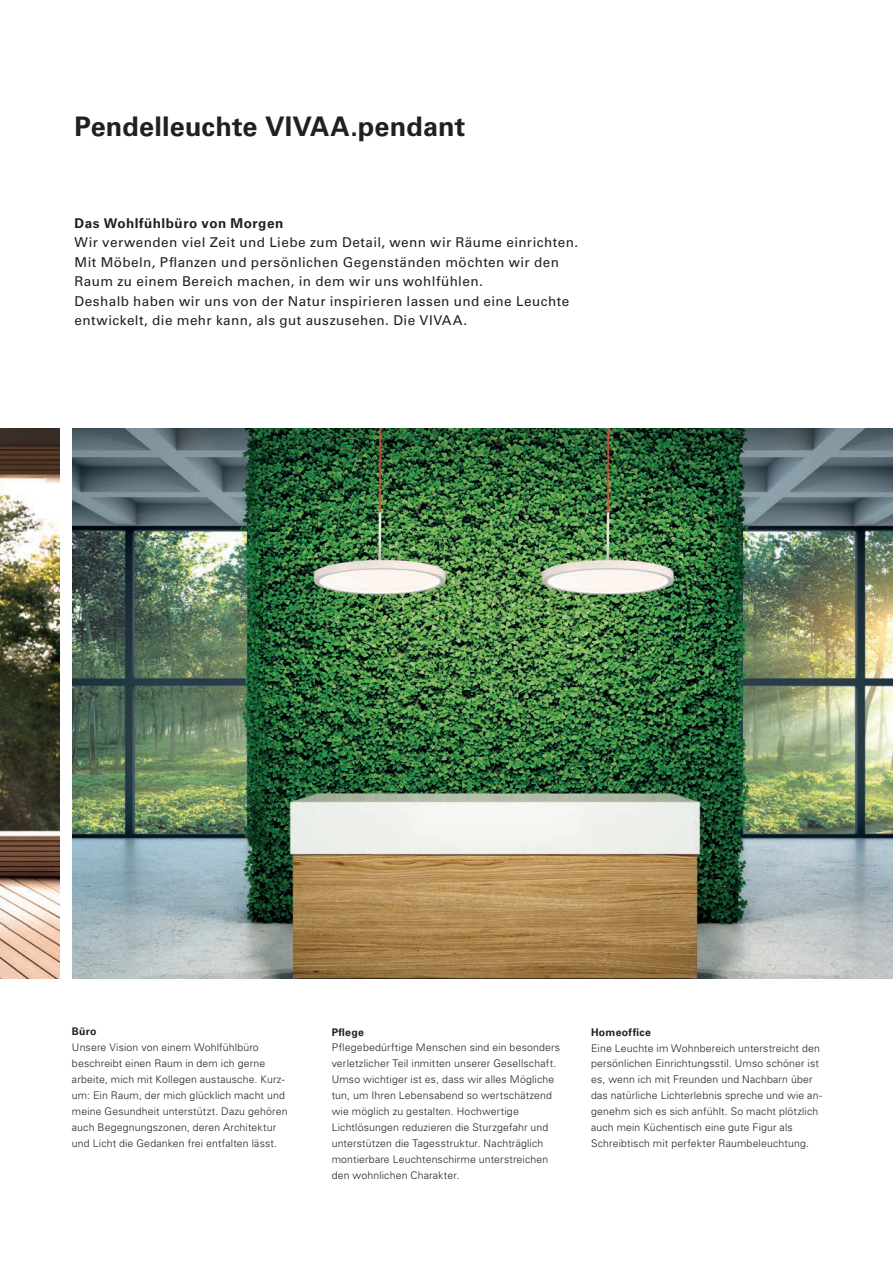
<style>
.page{position:relative;width:893px;height:1263px;background:#fff}
.page>*{position:absolute;margin:0;border:0;box-sizing:border-box;transform-origin:0 0}
.Headline_18pt{font:700 27px "Univers LT Pro 65";letter-spacing:.005em;color:#231f20}
.DE_Copy_9_13_bold{font:13.5px/19.5px "Univers LT Pro 55 Roman";letter-spacing:.035em;color:#231f20}
.DE_Copy_9_13_bold-2{font:700 13.5px "Univers LT Pro 65";letter-spacing:.035em;color:#231f20}
.Einstieg_Grafik_Blau{font:300 10.5px/15.9px "Univers LT Pro 45";letter-spacing:.015em;color:#231f20}
.Einstieg_Grafik_Blau-2{font:700 10.5px "Univers LT Pro 65";letter-spacing:.03em;color:#231f20}
</style>
<div class="page">
<img style="left:0;top:428px;width:60px;height:550px">
<img style="left:72px;top:428px;width:821px;height:550px">
<p class="Headline_18pt" style="left:75px;top:110px;width:392px">Pendelleuchte VIVAA.pendant</p>
<p class="DE_Copy_9_13_bold-2" style="left:75px;top:215px;width:210px">Das Wohlfühlbüro von Morgen</p>
<p class="DE_Copy_9_13_bold" style="left:75px;top:233px;width:505px">Wir verwenden viel Zeit und Liebe zum Detail, wenn wir Räume einrichten.<br>Mit Möbeln, Pflanzen und persönlichen Gegenständen möchten wir den<br>Raum zu einem Bereich machen, in dem wir uns wohlfühlen.</p>
<p class="DE_Copy_9_13_bold" style="left:75px;top:291px;width:496px">Deshalb haben wir uns von der Natur inspirieren lassen und eine Leuchte entwickelt, die mehr kann, als gut auszusehen. Die VIVAA.</p>
<p class="Einstieg_Grafik_Blau-2" style="left:72px;top:1025px;width:26px">Büro</p>
<p class="Einstieg_Grafik_Blau" style="left:72px;top:1040px;width:217px">Unsere Vision von einem Wohlfühlbüro beschreibt einen Raum in dem ich gerne arbeite, mich mit Kollegen austausche. Kurz&shy;um: Ein Raum, der mich glücklich macht und meine Gesundheit unterstützt. Dazu gehören auch Begegnungszonen, deren Architektur und Licht die Gedanken frei entfalten lässt.</p>
<p class="Einstieg_Grafik_Blau-2" style="left:332px;top:1025px;width:34px">Pflege</p>
<p class="Einstieg_Grafik_Blau" style="left:332px;top:1040px;width:230px">Pflegebedürftige Menschen sind ein besonders verletzlicher Teil inmitten unserer Gesellschaft.<br>Umso wichtiger ist es, dass wir alles Mögliche tun, um Ihren Lebensabend so wertschätzend wie möglich zu gestalten. Hochwertige Lichtlösungen reduzieren die Sturzgefahr und unterstützen die Tagesstruktur. Nachträglich montierbare Leuchtenschirme unterstreichen den wohnlichen Charakter.</p>
<p class="Einstieg_Grafik_Blau-2" style="left:591px;top:1025px;width:61px">Homeoffice</p>
<p class="Einstieg_Grafik_Blau" style="left:591px;top:1040px;width:232px">Eine Leuchte im Wohnbereich unterstreicht den persönlichen Einrichtungsstil. Umso schöner ist es, wenn ich mit Freunden und Nachbarn über das natürliche Lichterlebnis spreche und wie an&shy;genehm sich es sich anfühlt. So macht plötzlich auch mein Küchentisch eine gute Figur als Schreibtisch mit perfekter Raumbeleuchtung.</p>
</div>
